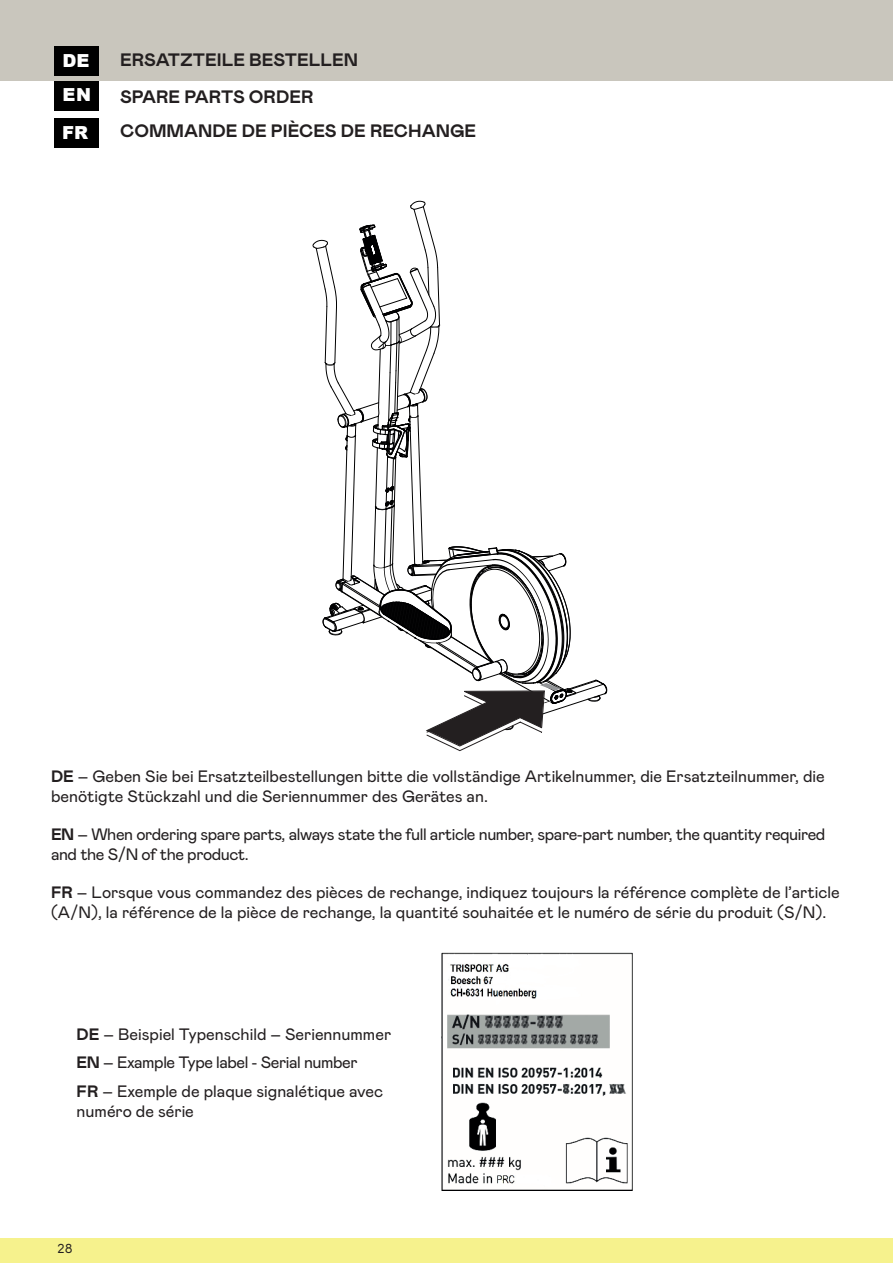
<style>
.page{position:relative;width:893px;height:1263px;background:#fff}
.page>*{position:absolute;margin:0;border:0;box-sizing:border-box;transform-origin:0 0}
.t1{font:700 18px "Mabry";color:#231f20}
.t2{font:900 18px/34.3px "Arial";color:#fff}
.t3{font:16.5px/19.8px "Mabry";color:#231f20}
.t4{font:16.5px/19.8px "Mabry";letter-spacing:-.025em;color:#231f20}
.t5{font:16.5px "Miriam CLM";color:#231f20}
.s1{font-weight:700}
</style>
<div class="page">
<div style="left:0;top:0;width:893px;height:81px;background:#c9c6bd"></div>
<div style="left:0;top:1238px;width:893px;height:25px;background:#f6f28d"></div>
<img style="left:441px;top:952px;width:191px;height:238px">
<div style="left:54px;top:47px;width:45px;height:29px;background:#000"></div>
<div style="left:54px;top:81px;width:45px;height:30px;background:#000"></div>
<div style="left:54px;top:118px;width:45px;height:30px;background:#000"></div>
<svg style="left:313px;top:201px;width:295px;height:550px"></svg>
<p class="t2" style="left:63px;top:43px;width:30px">DE<br>EN</p>
<p class="t2" style="left:62px;top:115px;width:28px">FR</p>
<p class="t1" style="left:120px;top:47px;width:239px">ERSATZTEILE BESTELLEN</p>
<p class="t1" style="left:120px;top:84px;width:195px">SPARE PARTS ORDER</p>
<p class="t1" style="left:120px;top:118px;width:358px">COMMANDE DE PIÈCES DE RECHANGE</p>
<p class="t3" style="left:51px;top:765px;width:775px"><span class="s1">DE</span> – Geben Sie bei Ersatzteilbestellungen bitte die vollständige Artikelnummer, die Ersatzteilnummer, die benötigte Stückzahl und die Seriennummer des Gerätes an.</p>
<p class="t4" style="left:51px;top:824px;width:776px"><span class="s1">EN</span> – When ordering spare parts, always state the full article number, spare-part number, the quantity required and the S/N of the product.</p>
<p class="t3" style="left:51px;top:882px;width:790px"><span class="s1">FR</span> – Lorsque vous commandez des pièces de rechange, indiquez toujours la référence complète de l’article (A/N), la référence de la pièce de rechange, la quantité souhaitée et le numéro de série du produit (S/N).</p>
<p class="t3" style="left:77px;top:1023px;width:316px"><span class="s1">DE</span> – Beispiel Typenschild – Seriennummer</p>
<p class="t4" style="left:77px;top:1051px;width:282px"><span class="s1">EN</span> – Example Type label - Serial number</p>
<p class="t3" style="left:77px;top:1080px;width:308px"><span class="s1">FR</span> – Exemple de plaque signalétique avec numéro de série</p>
<p class="t5" style="left:57px;top:1239px;width:17px">28</p>
</div>
